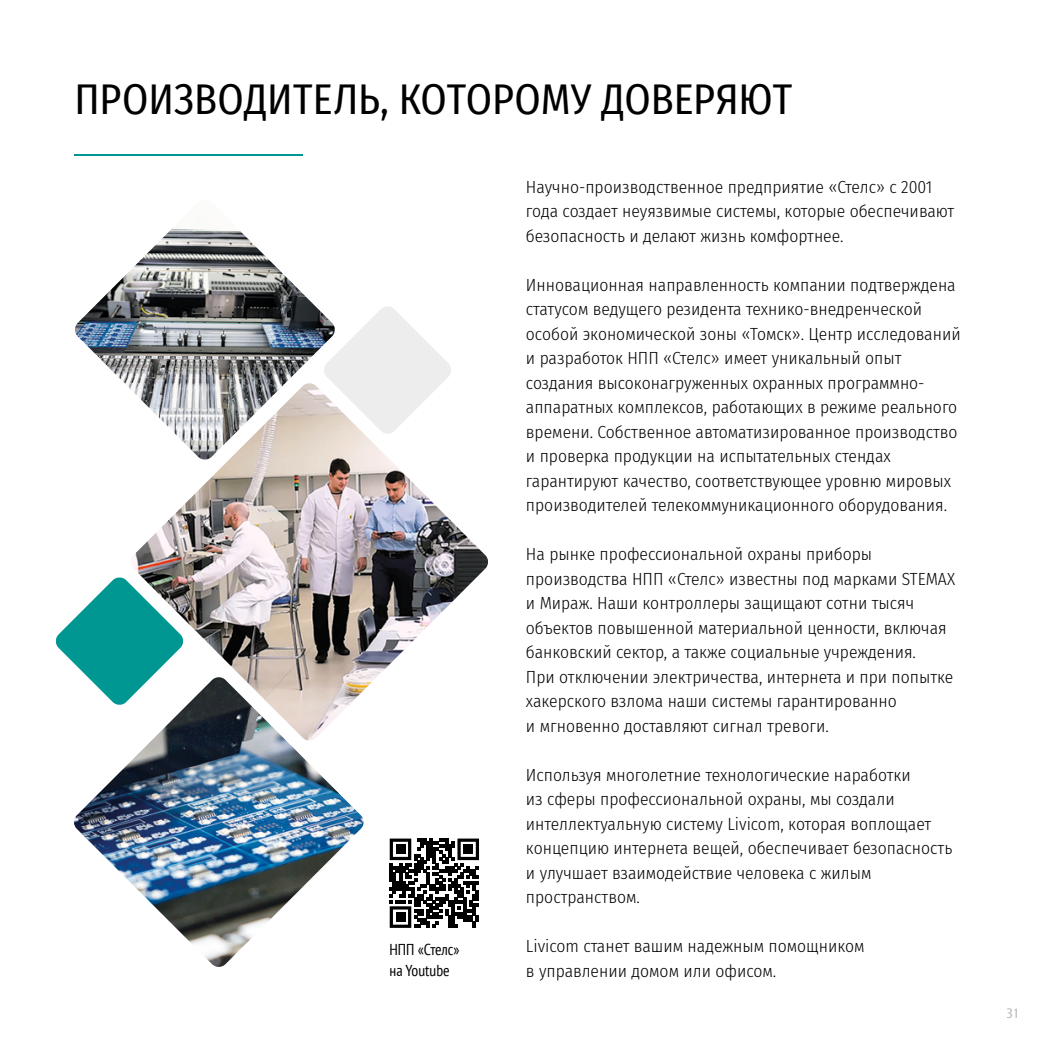
<style>
.page{position:relative;width:1042px;height:1042px;background:#fff}
.page>*{position:absolute;margin:0;border:0;box-sizing:border-box;transform-origin:0 0}
.t1{font:42px "Fira Sans Condensed";letter-spacing:-.005em;color:#000}
.t2{font:300 17.5px/24.5px "Fira Sans Condensed";color:#000}
.t3{font:condensed 15.75px/21px "PT Sans";color:#000}
.t4{font:14px "Barnaul Grotesk";color:#b3b2b2}
</style>
<div class="page">
<img style="left:75px;top:229px;width:248px;height:160px">
<img style="left:74px;top:741px;width:290px;height:226px">
<img style="left:130px;top:383px;width:358px;height:358px">
<svg style="left:323px;top:307px;width:129px;height:128px"></svg>
<svg style="left:55px;top:576px;width:129px;height:130px"></svg>
<hr style="left:74px;top:154px;width:229px;height:2px;background:#009793">
<svg style="left:390px;top:838px;width:89px;height:90px"></svg>
<div style="left:396px;top:845px;width:9px;height:9px;background:#000"></div>
<div style="left:464px;top:845px;width:9px;height:9px;background:#000"></div>
<div style="left:396px;top:912px;width:9px;height:9px;background:#000"></div>
<h1 class="t1" style="left:75px;top:67px;width:719px">ПРОИЗВОДИТЕЛЬ, КОТОРОМУ ДОВЕРЯЮТ</h1>
<p class="t3" style="left:389px;top:938px;width:72px">НПП «Стелс» на Youtube</p>
<p class="t2" style="left:526px;top:174px;width:430px">Научно-производственное предприятие «Стелс» с 2001 года создает неуязвимые системы, которые обеспечивают безопасность и делают жизнь комфортнее.</p>
<p class="t2" style="left:526px;top:272px;width:436px">Инновационная направленность компании подтверждена статусом ведущего резидента технико-внедренческой особой экономической зоны «Томск». Центр исследований и разработок НПП «Стелс» имеет уникальный опыт создания высоконагруженных охранных программно&shy;аппаратных комплексов, работающих в режиме реального времени. Собственное автоматизированное производство и проверка продукции на испытательных стендах гарантируют качество, соответствующее уровню мировых производителей телекоммуникационного оборудования.</p>
<p class="t2" style="left:526px;top:542px;width:431px">На рынке профессиональной охраны приборы производства НПП «Стелс» известны под марками STEMAX и Мираж. Наши контроллеры защищают сотни тысяч объектов повышенной материальной ценности, включая банковский сектор, а также социальные учреждения.<br>При отключении электричества, интернета и при попытке хакерского взлома наши системы гарантированно<br>и мгновенно доставляют сигнал тревоги.</p>
<p class="t2" style="left:526px;top:762px;width:428px">Используя многолетние технологические наработки<br>из сферы профессиональной охраны, мы создали интеллектуальную систему Livicom, которая воплощает концепцию интернета вещей, обеспечивает безопасность и улучшает взаимодействие человека с жилым пространством.</p>
<p class="t2" style="left:526px;top:934px;width:340px">Livicom станет вашим надежным помощником в управлении домом или офисом.</p>
<p class="t4" style="left:1006px;top:1005px;width:15px">31</p>
</div>
